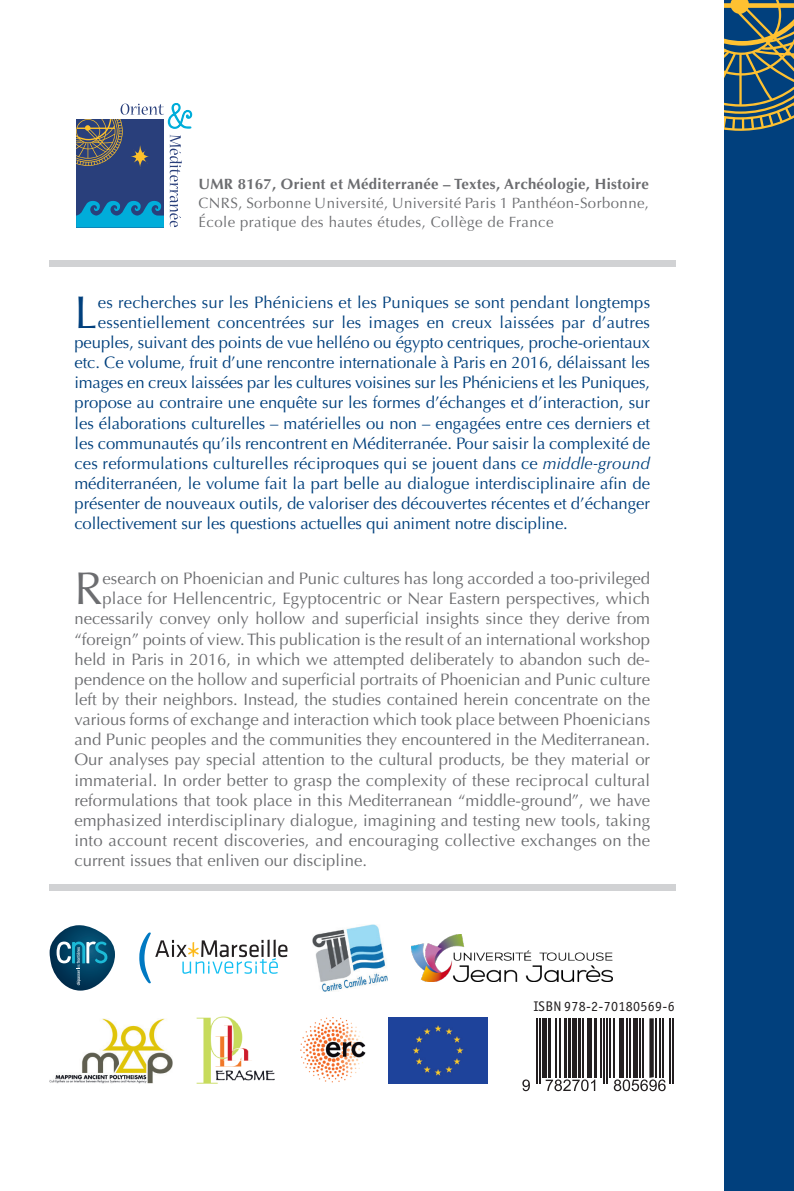
<style>
.page{position:relative;width:794px;height:1191px;background:#fff}
.page>*{position:absolute;margin:0;border:0;box-sizing:border-box;transform-origin:0 0}
.t1{font:46.02px "Optima";color:#01407d}
.t2{font:46.02px "Optima";color:#6c6d70}
.t3{font:16.62px "Optima";color:#6c6d70}
.t4{font:16.62px "Optima";color:#01407d}
.t5{font:14.88px/18.7px "Optima";letter-spacing:.03em;color:#6c6d70}
.Editeur{font:14px "Officina Sans";letter-spacing:.025em;color:#231f20}
.s1{font-weight:700}
.s2{font-style:italic}
</style>
<div class="page">
<div style="left:50px;top:260px;width:626px;height:7px;background:#d1d2d4"></div>
<div style="left:50px;top:884px;width:626px;height:7px;background:#d1d2d4"></div>
<hr style="left:536px;top:1018px;width:1px;height:65px;background:#231f20">
<hr style="left:539px;top:1018px;width:1px;height:65px;background:#231f20">
<hr style="left:542px;top:1018px;width:4px;height:59px;background:#231f20">
<hr style="left:548px;top:1018px;width:3px;height:59px;background:#231f20">
<hr style="left:555px;top:1018px;width:1px;height:59px;background:#231f20">
<hr style="left:559px;top:1018px;width:2px;height:59px;background:#231f20">
<hr style="left:564px;top:1018px;width:3px;height:59px;background:#231f20">
<hr style="left:568px;top:1018px;width:3px;height:59px;background:#231f20">
<div style="left:572px;top:1018px;width:5px;height:59px;background:#231f20"></div>
<hr style="left:578px;top:1018px;width:3px;height:59px;background:#231f20">
<hr style="left:582px;top:1018px;width:2px;height:59px;background:#231f20">
<hr style="left:587px;top:1018px;width:4px;height:59px;background:#231f20">
<hr style="left:594px;top:1018px;width:3px;height:59px;background:#231f20">
<hr style="left:600px;top:1018px;width:1px;height:59px;background:#231f20">
<hr style="left:603px;top:1018px;width:1px;height:65px;background:#231f20">
<hr style="left:606px;top:1018px;width:1px;height:65px;background:#231f20">
<hr style="left:609px;top:1018px;width:1px;height:59px;background:#231f20">
<hr style="left:613px;top:1018px;width:1px;height:59px;background:#231f20">
<hr style="left:669px;top:1018px;width:2px;height:65px;background:#231f20">
<hr style="left:672px;top:1018px;width:2px;height:65px;background:#231f20">
<svg style="left:522px;top:1079px;width:8px;height:12px"></svg>
<svg style="left:546px;top:1079px;width:49px;height:12px"></svg>
<svg style="left:614px;top:1018px;width:51px;height:73px"></svg>
<div style="left:724px;top:0;width:70px;height:1191px;background:#01407d"></div>
<svg style="left:76px;top:103px;width:117px;height:125px"></svg>
<svg style="left:724px;top:0;width:70px;height:131px"></svg>
<img style="left:312px;top:924px;width:75px;height:67px">
<svg style="left:50px;top:925px;width:65px;height:65px"></svg>
<svg style="left:139px;top:932px;width:148px;height:51px"></svg>
<img style="left:197px;top:1016px;width:78px;height:67px">
<img style="left:300px;top:1017px;width:65px;height:65px">
<div style="left:389px;top:1017px;width:98px;height:66px;background:#1e439b"></div>
<img style="left:50px;top:1018px;width:123px;height:65px">
<img style="left:412px;top:934px;width:200px;height:47px">
<p class="t5" style="left:198px;top:175px;width:452px"><span class="s1">UMR 8167, Orient et Méditerranée – Textes, Archéologie, Histoire<br></span>CNRS, Sorbonne Université, Université Paris 1 Panthéon-Sorbonne,</p>
<p class="t5" style="left:198px;top:212px;width:356px">École pratique des hautes études, Collège de France</p>
<p class="t1" style="left:74px;top:286px;width:25px">L</p>
<p class="t4" style="left:98px;top:292px;width:554px">es recherches sur les Phéniciens et les Puniques se sont pendant longtemps</p>
<p class="t4" style="left:98px;top:313px;width:553px">essentiellement concentrées sur les images en creux laissées par d’autres</p>
<p class="t4" style="left:74px;top:333px;width:577px">peuples, suivant des points de vue helléno ou égypto centriques, proche-orientaux</p>
<p class="t4" style="left:74px;top:353px;width:577px">etc. Ce volume, fruit d’une rencontre internationale à Paris en 2016, délaissant les</p>
<p class="t4" style="left:74px;top:373px;width:577px">images en creux laissées par les cultures voisines sur les Phéniciens et les Puniques,</p>
<p class="t4" style="left:74px;top:393px;width:577px">propose au contraire une enquête sur les formes d’échanges et d’interaction, sur</p>
<p class="t4" style="left:74px;top:413px;width:577px">les élaborations culturelles – matérielles ou non – engagées entre ces derniers et</p>
<p class="t4" style="left:74px;top:433px;width:577px">les communautés qu’ils rencontrent en Méditerranée. Pour saisir la complexité de</p>
<p class="t4" style="left:74px;top:453px;width:577px">ces reformulations culturelles réciproques qui se jouent dans ce <span class="s2">middle-ground</span></p>
<p class="t4" style="left:74px;top:474px;width:577px">méditerranéen, le volume fait la part belle au dialogue interdisciplinaire afin de</p>
<p class="t4" style="left:74px;top:494px;width:577px">présenter de nouveaux outils, de valoriser des découvertes récentes et d’échanger</p>
<p class="t4" style="left:74px;top:514px;width:495px">collectivement sur les questions actuelles qui animent notre discipline.</p>
<p class="t2" style="left:74px;top:562px;width:30px">R</p>
<p class="t3" style="left:103px;top:569px;width:549px">esearch on Phoenician and Punic cultures has long accorded a too-privileged</p>
<p class="t3" style="left:103px;top:589px;width:549px">place for Hellencentric, Egyptocentric or Near Eastern perspectives, which</p>
<p class="t3" style="left:74px;top:609px;width:577px">necessarily convey only hollow and superficial insights since they derive from</p>
<p class="t3" style="left:74px;top:629px;width:577px">“foreign” points of view. This publication is the result of an international workshop</p>
<p class="t3" style="left:74px;top:649px;width:577px">held in Paris in 2016, in which we attempted deliberately to abandon such de-</p>
<p class="t3" style="left:74px;top:669px;width:577px">pendence on the hollow and superficial portraits of Phoenician and Punic culture</p>
<p class="t3" style="left:74px;top:689px;width:577px">left by their neighbors. Instead, the studies contained herein concentrate on the</p>
<p class="t3" style="left:74px;top:710px;width:577px">various forms of exchange and interaction which took place between Phoenicians</p>
<p class="t3" style="left:74px;top:730px;width:577px">and Punic peoples and the communities they encountered in the Mediterranean.</p>
<p class="t3" style="left:74px;top:750px;width:577px">Our analyses pay special attention to the cultural products, be they material or</p>
<p class="t3" style="left:74px;top:770px;width:577px">immaterial. In order better to grasp the complexity of these reciprocal cultural</p>
<p class="t3" style="left:74px;top:790px;width:577px">reformulations that took place in this Mediterranean “middle-ground”, we have</p>
<p class="t3" style="left:74px;top:810px;width:577px">emphasized interdisciplinary dialogue, imagining and testing new tools, taking</p>
<p class="t3" style="left:74px;top:830px;width:577px">into account recent discoveries, and encouraging collective exchanges on the</p>
<p class="t3" style="left:74px;top:850px;width:294px">current issues that enliven our discipline.</p>
<p class="Editeur" style="left:533px;top:998px;width:143px">ISBN 978-2-70180569-6</p>
</div>
